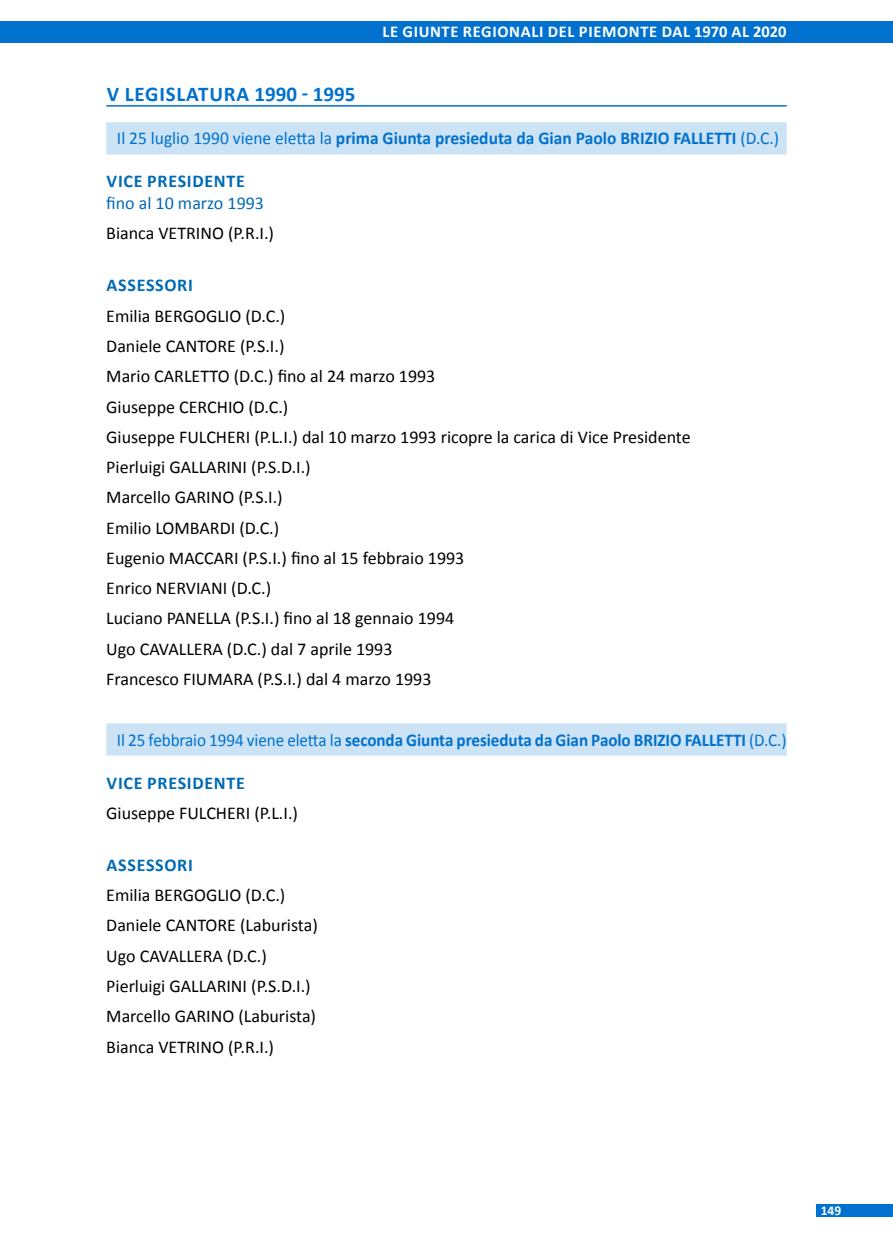
<style>
.page{position:relative;width:893px;height:1238px;background:#fff}
.page>*{position:absolute;margin:0;border:0;box-sizing:border-box;transform-origin:0 0}
.t1{font:700 21px "Calibri";letter-spacing:.03em;color:#0071ce}
.t2{font:18px/30.3px "Calibri";color:#000}
.t3{font:700 18px "Calibri";letter-spacing:-.005em;color:#0071ce;scale:.95 1}
.t4{font:700 18px "Calibri";letter-spacing:-.005em;color:#0071ce}
.t5{font:700 18px "Calibri";letter-spacing:.04em;color:#006ab4}
.t6{font:18px "Calibri";color:#006ab4}
.t7{font:700 16.5px "Calibri";letter-spacing:.04em;color:#fff}
.t8{font:700 13.5px "Calibri";color:#fff}
.s1{font-weight:400}
</style>
<div class="page">
<div style="left:0;top:21px;width:893px;height:22px;background:#0071ce"></div>
<div style="left:816px;top:1203px;width:77px;height:13px;background:#0071ce"></div>
<hr style="left:106px;top:105px;width:681px;height:2px;background:#0071ce">
<div style="left:106px;top:122px;width:681px;height:32px;background:#cce3f5"></div>
<div style="left:106px;top:723px;width:681px;height:32px;background:#cce3f5"></div>
<p class="t7" style="left:382px;top:20px;width:406px">LE GIUNTE REGIONALI DEL PIEMONTE DAL 1970 AL 2020</p>
<p class="t1" style="left:107px;top:79px;width:250px">V LEGISLATURA 1990 - 1995</p>
<p class="t4" style="left:117px;top:126px;width:664px"><span class="s1">Il 25 luglio 1990 viene eletta la</span> prima Giunta presieduta da Gian Paolo BRIZIO FALLETTI <span class="s1">(D.C.)</span></p>
<p class="t5" style="left:107px;top:169px;width:140px">VICE PRESIDENTE</p>
<p class="t6" style="left:106px;top:191px;width:159px">fino al 10 marzo 1993</p>
<p class="t2" style="left:106px;top:218px;width:169px">Bianca VETRINO (P.R.I.)</p>
<p class="t5" style="left:107px;top:273px;width:88px">ASSESSORI</p>
<p class="t2" style="left:106px;top:300px;width:586px">Emilia BERGOGLIO (D.C.)<br>Daniele CANTORE (P.S.I.)<br>Mario CARLETTO (D.C.) fino al 24 marzo 1993<br>Giuseppe CERCHIO (D.C.)<br>Giuseppe FULCHERI (P.L.I.) dal 10 marzo 1993 ricopre la carica di Vice Presidente Pierluigi GALLARINI (P.S.D.I.)<br>Marcello GARINO (P.S.I.)<br>Emilio LOMBARDI (D.C.)<br>Eugenio MACCARI (P.S.I.) fino al 15 febbraio 1993<br>Enrico NERVIANI (D.C.)<br>Luciano PANELLA (P.S.I.) fino al 18 gennaio 1994<br>Ugo CAVALLERA (D.C.) dal 7 aprile 1993<br>Francesco FIUMARA (P.S.I.) dal 4 marzo 1993</p>
<p class="t3" style="left:117px;top:726px;width:706px"><span class="s1">Il 25 febbraio 1994 viene eletta la</span> seconda Giunta presieduta da Gian Paolo BRIZIO FALLETTI <span class="s1">(D.C.)</span></p>
<p class="t5" style="left:107px;top:769px;width:140px">VICE PRESIDENTE</p>
<p class="t2" style="left:106px;top:797px;width:193px">Giuseppe FULCHERI (P.L.I.)</p>
<p class="t5" style="left:107px;top:852px;width:88px">ASSESSORI</p>
<p class="t2" style="left:106px;top:879px;width:213px">Emilia BERGOGLIO (D.C.)<br>Daniele CANTORE (Laburista)<br>Ugo CAVALLERA (D.C.)<br>Pierluigi GALLARINI (P.S.D.I.)<br>Marcello GARINO (Laburista)<br>Bianca VETRINO (P.R.I.)</p>
<p class="t8" style="left:821px;top:1200px;width:22px">149</p>
</div>
